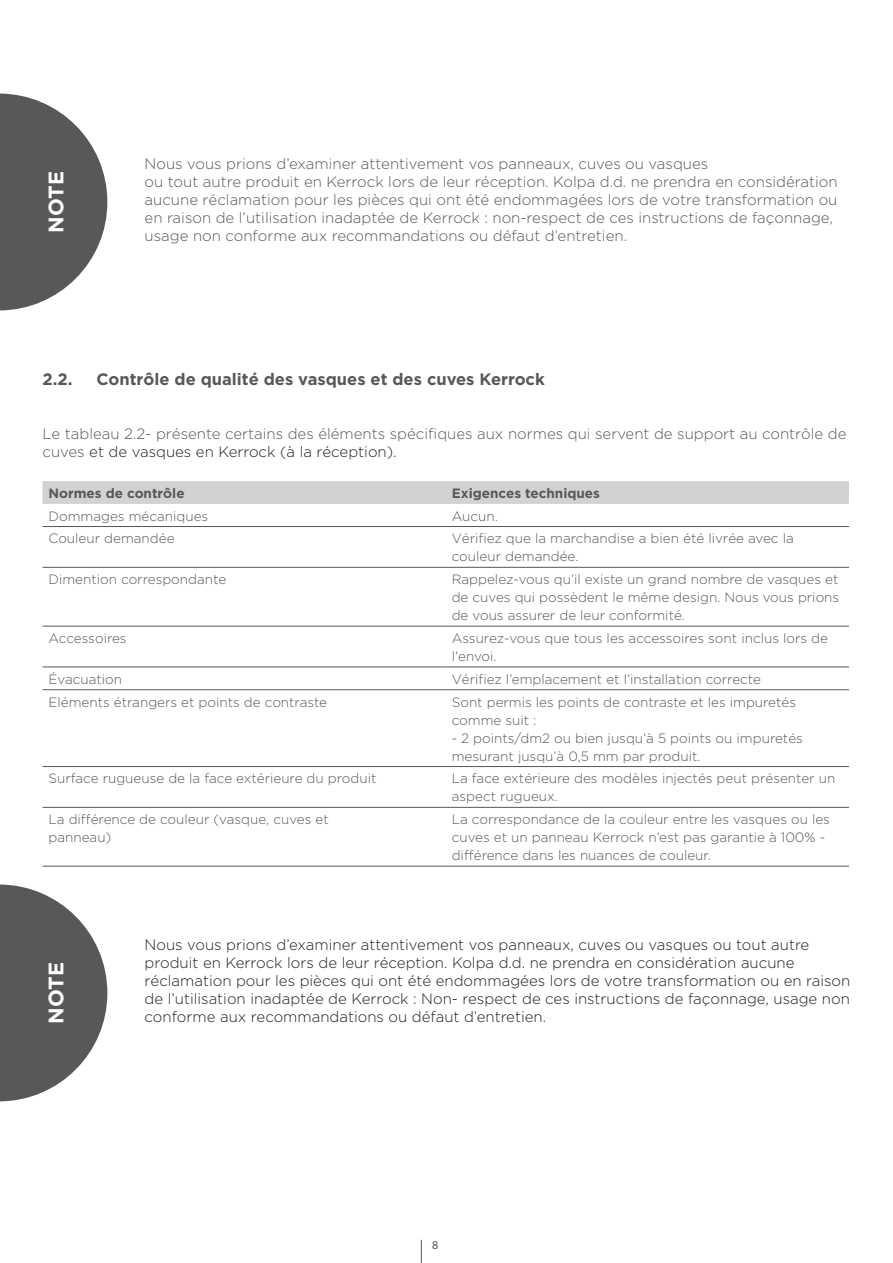
<style>
.page{position:relative;width:893px;height:1263px;background:#fff}
.page>*{position:absolute;margin:0;border:0;box-sizing:border-box;transform-origin:0 0}
.opomba{font:700 21px "Gotham BU";color:#fff}
.PODNASLOV{font:700 16.5px "Gotham BU";color:#57585a}
.BODY{font:300 15px/18px "Gotham BU";color:#57585a}
.BODY-2{font:300 15px/18px "Gotham BU";color:#231f20}
.BODY-3{font:300 13.5px/18px "Gotham BU";color:#57585a}
.Tabela_podnaslov{font:700 13.5px "Gotham BU";color:#57585a}
.t1{font:12px "Myriad Pro";color:#505457}
.s1{color:#231f20}
</style>
<div class="page">
<svg style="left:0;top:94px;width:107px;height:216px"></svg>
<svg style="left:0;top:884px;width:107px;height:217px"></svg>
<svg style="left:421px;top:1240px;width:1px;height:23px"></svg>
<div style="left:43px;top:481px;width:806px;height:23px;background:#d1d2d4"></div>
<hr style="left:43px;top:526px;width:403px;height:1px;background:#57585a">
<hr style="left:446px;top:526px;width:403px;height:1px;background:#57585a">
<hr style="left:43px;top:567px;width:403px;height:1px;background:#57585a">
<hr style="left:446px;top:567px;width:403px;height:1px;background:#57585a">
<hr style="left:43px;top:626px;width:403px;height:1px;background:#57585a">
<hr style="left:446px;top:626px;width:403px;height:1px;background:#57585a">
<hr style="left:43px;top:667px;width:403px;height:1px;background:#57585a">
<hr style="left:446px;top:667px;width:403px;height:1px;background:#57585a">
<hr style="left:43px;top:689px;width:403px;height:1px;background:#57585a">
<hr style="left:446px;top:689px;width:403px;height:1px;background:#57585a">
<hr style="left:43px;top:766px;width:403px;height:1px;background:#57585a">
<hr style="left:446px;top:766px;width:403px;height:1px;background:#57585a">
<hr style="left:43px;top:807px;width:403px;height:1px;background:#57585a">
<hr style="left:446px;top:807px;width:403px;height:1px;background:#57585a">
<hr style="left:43px;top:866px;width:403px;height:1px;background:#57585a">
<hr style="left:446px;top:866px;width:403px;height:1px;background:#57585a">
<p class="opomba" style="left:44px;top:233px;width:63px;rotate:-90deg">NOTE</p>
<p class="BODY" style="left:145px;top:155px;width:565px">Nous vous prions d’examiner attentivement vos panneaux, cuves ou vasques</p>
<p class="BODY" style="left:145px;top:173px;width:694px">ou tout autre produit en Kerrock lors de leur réception. Kolpa d.d. ne prendra en considération aucune réclamation pour les pièces qui ont été endommagées lors de votre transformation ou en raison de l’utilisation inadaptée de Kerrock : non-respect de ces instructions de façonnage, usage non conforme aux recommandations ou défaut d’entretien.</p>
<p class="PODNASLOV" style="left:43px;top:370px;width:31px">2.2.</p>
<p class="PODNASLOV" style="left:97px;top:370px;width:450px">Contrôle de qualité des vasques et des cuves Kerrock</p>
<p class="BODY" style="left:43px;top:425px;width:805px">Le tableau 2.2- présente certains des éléments spécifiques aux normes qui servent de support au contrôle de cuves <span class="s1">et de vasques en Kerrock (à la réception).</span></p>
<p class="Tabela_podnaslov" style="left:49px;top:485px;width:138px">Normes de contrôle</p>
<p class="Tabela_podnaslov" style="left:452px;top:485px;width:150px">Exigences techniques</p>
<p class="BODY-3" style="left:49px;top:507px;width:161px">Dommages mécaniques</p>
<p class="BODY-3" style="left:452px;top:507px;width:48px">Aucun.</p>
<p class="BODY-3" style="left:49px;top:529px;width:128px">Couleur demandée</p>
<p class="BODY-3" style="left:452px;top:529px;width:344px">Vérifiez que la marchandise a bien été livrée avec la couleur demandée.</p>
<p class="BODY-3" style="left:49px;top:570px;width:179px">Dimention correspondante</p>
<p class="BODY-3" style="left:452px;top:570px;width:388px">Rappelez-vous qu’il existe un grand nombre de vasques et</p>
<p class="BODY-3" style="left:452px;top:588px;width:389px">de cuves qui possèdent le même design. Nous vous prions</p>
<p class="BODY-3" style="left:452px;top:606px;width:235px">de vous assurer de leur conformité.</p>
<p class="BODY-3" style="left:49px;top:629px;width:80px">Accessoires</p>
<p class="BODY-3" style="left:452px;top:629px;width:378px">Assurez-vous que tous les accessoires sont inclus lors de l'envoi.</p>
<p class="BODY-3" style="left:49px;top:670px;width:75px">Évacuation</p>
<p class="BODY-3" style="left:452px;top:670px;width:311px">Vérifiez l’emplacement et l’installation correcte</p>
<p class="BODY-3" style="left:49px;top:692px;width:280px">Eléments étrangers et points de contraste</p>
<p class="BODY-3" style="left:452px;top:692px;width:346px">Sont permis les points de contraste et les impuretés comme suit :</p>
<p class="BODY-3" style="left:452px;top:728px;width:353px">- 2 points/dm2 ou bien jusqu’à 5 points ou impuretés</p>
<p class="BODY-3" style="left:452px;top:746px;width:250px">mesurant jusqu’à 0,5 mm par produit.</p>
<p class="BODY-3" style="left:49px;top:769px;width:329px">Surface rugueuse de la face extérieure du produit</p>
<p class="BODY-3" style="left:452px;top:769px;width:385px">La face extérieure des modèles injectés peut présenter un</p>
<p class="BODY-3" style="left:452px;top:787px;width:108px">aspect rugueux.</p>
<p class="BODY-3" style="left:49px;top:810px;width:282px">La différence de couleur (vasque, cuves et</p>
<p class="BODY-3" style="left:49px;top:828px;width:64px">panneau)</p>
<p class="BODY-3" style="left:452px;top:810px;width:380px">La correspondance de la couleur entre les vasques ou les</p>
<p class="BODY-3" style="left:452px;top:828px;width:375px">cuves et un panneau Kerrock n’est pas garantie à 100% -</p>
<p class="BODY-3" style="left:452px;top:846px;width:261px">différence dans les nuances de couleur.</p>
<p class="opomba" style="left:44px;top:1024px;width:63px;rotate:-90deg">NOTE</p>
<p class="BODY-2" style="left:145px;top:936px;width:707px">Nous vous prions d’examiner attentivement vos panneaux, cuves ou vasques ou tout autre produit en Kerrock lors de leur réception. Kolpa d.d. ne prendra en considération aucune réclamation pour les pièces qui ont été endommagées lors de votre transformation ou en raison de l’utilisation inadaptée de Kerrock : Non- respect de ces instructions de façonnage, usage non conforme aux recommandations ou défaut d’entretien.</p>
<p class="t1" style="left:432px;top:1237px;width:8px">8</p>
</div>
